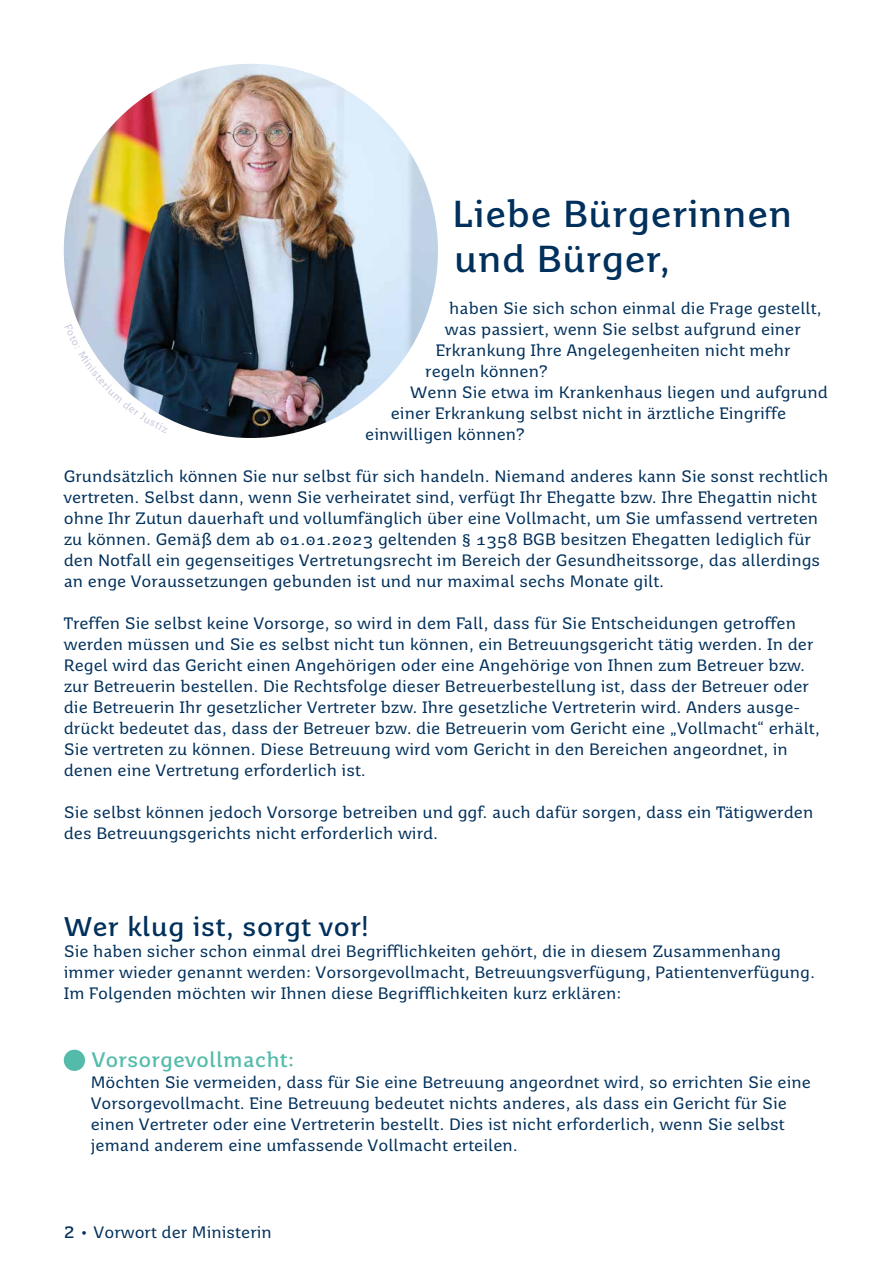
<style>
.page{position:relative;width:893px;height:1263px;background:#fff}
.page>*{position:absolute;margin:0;border:0;box-sizing:border-box;transform-origin:0 0}
.t1{font:700 37.5px/45px "Saar 1450 Text";color:#00305b}
.t2{font:700 27px "Saar 1450 Text";color:#00305b}
.t3{font:700 21px "Saar 1450 Text";color:#54bbab}
.t4{font:16.5px/21px "Saar 1450 Text";color:#00305b}
.s1{font-weight:700}
</style>
<div class="page">
<img style="left:64px;top:64px;width:374px;height:374px;border-radius:187px">
<div style="left:64px;top:1050px;width:21px;height:21px;background:#54bbab;border-radius:50%"></div>
<svg style="left:78px;top:323px;width:90px;height:96px"></svg>
<h1 class="t1" style="left:452px;top:191px;width:342px">Liebe Bürgerinnen und Bürger,</h1>
<p class="t4" style="left:449px;top:298px;width:374px">haben Sie sich schon einmal die Frage gestellt,</p>
<p class="t4" style="left:445px;top:319px;width:357px">was passiert, wenn Sie selbst aufgrund einer</p>
<p class="t4" style="left:436px;top:340px;width:356px">Erkrankung Ihre Angelegenheiten nicht mehr</p>
<p class="t4" style="left:425px;top:361px;width:124px">regeln können?</p>
<p class="t4" style="left:410px;top:382px;width:419px">Wenn Sie etwa im Krankenhaus liegen und aufgrund</p>
<p class="t4" style="left:391px;top:403px;width:397px">einer Erkrankung selbst nicht in ärztliche Eingriffe</p>
<p class="t4" style="left:365px;top:424px;width:161px">einwilligen können?</p>
<p class="t4" style="left:64px;top:466px;width:766px">Grundsätzlich können Sie nur selbst für sich handeln. Niemand anderes kann Sie sonst rechtlich vertreten. Selbst dann, wenn Sie verheiratet sind, verfügt Ihr Ehegatte bzw. Ihre Ehegattin nicht ohne Ihr Zutun dauerhaft und vollumfänglich über eine Vollmacht, um Sie umfassend vertreten zu können. Gemäß dem ab 01.01.2023 geltenden § 1358 BGB besitzen Ehegatten lediglich für den Notfall ein gegenseitiges Vertretungsrecht im Bereich der Gesundheitssorge, das allerdings an enge Voraussetzungen gebunden ist und nur maximal sechs Monate gilt.</p>
<p class="t4" style="left:64px;top:613px;width:758px">Treffen Sie selbst keine Vorsorge, so wird in dem Fall, dass für Sie Entscheidungen getroffen werden müssen und Sie es selbst nicht tun können, ein Betreuungsgericht tätig werden. In der Regel wird das Gericht einen Angehörigen oder eine Angehörige von Ihnen zum Betreuer bzw. zur Betreuerin bestellen. Die Rechtsfolge dieser Betreuerbestellung ist, dass der Betreuer oder die Betreuerin Ihr gesetzlicher Vertreter bzw. Ihre gesetzliche Vertreterin wird. Anders ausge&shy;drückt bedeutet das, dass der Betreuer bzw. die Betreuerin vom Gericht eine „Vollmacht“ erhält, Sie vertreten zu können. Diese Betreuung wird vom Gericht in den Bereichen angeordnet, in denen eine Vertretung erforderlich ist.</p>
<p class="t4" style="left:64px;top:802px;width:751px">Sie selbst können jedoch Vorsorge betreiben und ggf. auch dafür sorgen, dass ein Tätigwerden des Betreuungsgerichts nicht erforderlich wird.</p>
<h2 class="t2" style="left:64px;top:911px;width:306px">Wer klug ist, sorgt vor!</h2>
<p class="t4" style="left:64px;top:941px;width:753px">Sie haben sicher schon einmal drei Begrifflichkeiten gehört, die in diesem Zusammenhang immer wieder genannt werden: Vorsorgevollmacht, Betreuungsverfügung, Patientenverfügung.<br>Im Folgenden möchten wir Ihnen diese Begrifflichkeiten kurz erklären:</p>
<p class="t3" style="left:91px;top:1047px;width:205px">Vorsorgevollmacht:</p>
<p class="t4" style="left:91px;top:1071px;width:722px">Möchten Sie vermeiden, dass für Sie eine Betreuung angeordnet wird, so errichten Sie eine Vorsorgevollmacht. Eine Betreuung bedeutet nichts anderes, als dass ein Gericht für Sie einen Vertreter oder eine Vertreterin bestellt. Dies ist nicht erforderlich, wenn Sie selbst jemand anderem eine umfassende Vollmacht erteilen.</p>
<p class="t4" style="left:64px;top:1221px;width:210px"><span class="s1">2</span> • Vorwort der Ministerin</p>
</div>
